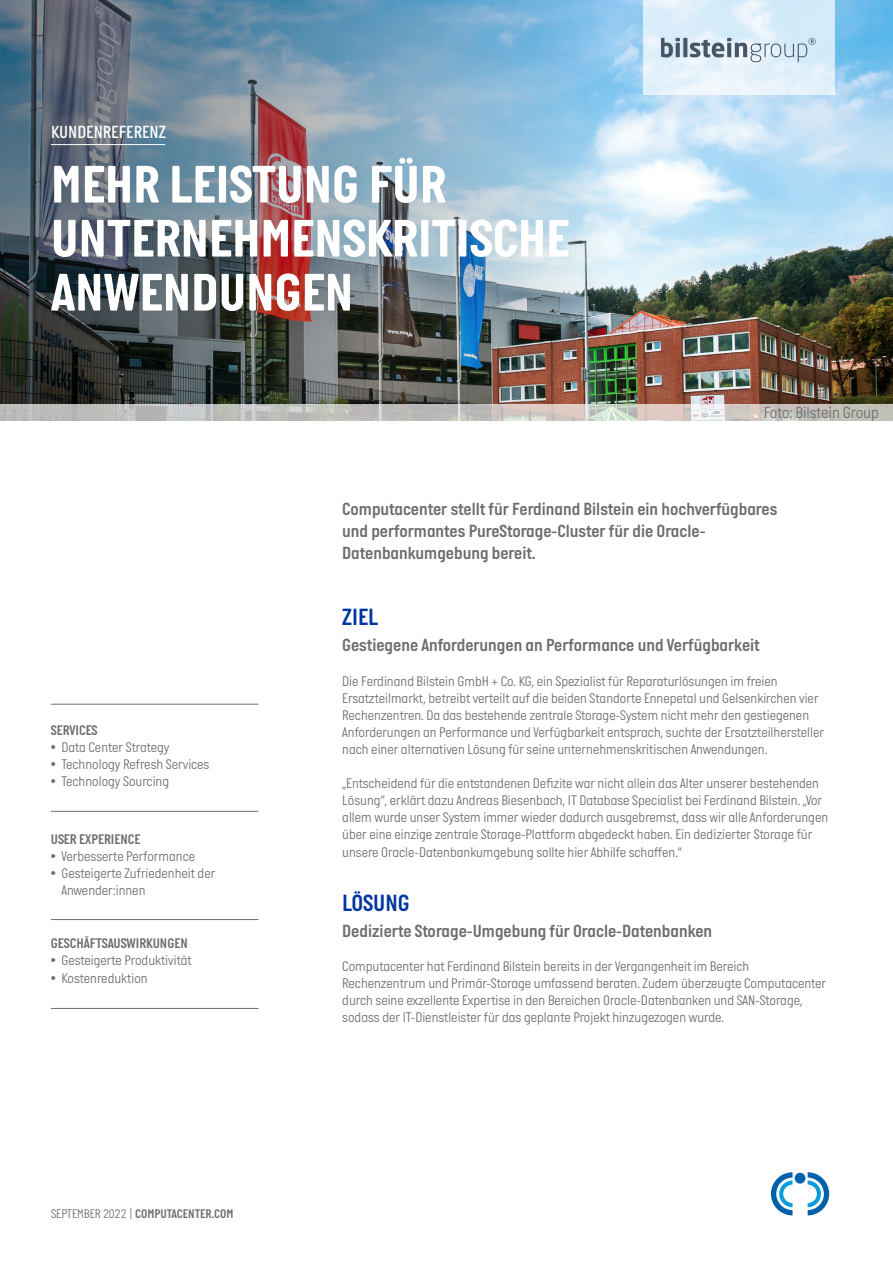
<style>
.page{position:relative;width:893px;height:1263px;background:#fff}
.page>*{position:absolute;margin:0;border:0;box-sizing:border-box;transform-origin:0 0}
.t1{font:700 54px "Italian Plate No One";color:#fff}
.Main_Body_-_header{font:24px "Italian Plate No One D Bd";color:#0036a0}
.Subtitle{font:18px/21.6px "Italian Plate No One D Bd";color:#6c6d70}
.Main_Body_-_subheade{font:18px "Italian Plate No One D Bd";color:#6c6d70}
.t2{font:500 18px "Italian Plate No One";color:#fff}
.Body{font:300 16.5px "Italian Plate No One";color:#6c6d70}
.Body-2{font:300 14.25px/17.1px "Italian Plate No One";color:#6c6d70}
.t3{font:14.25px "Italian Plate No One D Bd";color:#6c6d70}
.t4{font:12.75px "Italian Plate No One D Bd";color:#6c6d70}
.s1{font-family:"Italian Plate No One";font-weight:300}
</style>
<div class="page">
<img style="left:643px;top:0;width:250px;height:404px">
<img style="left:0;top:0;width:643px;height:404px">
<svg style="left:643px;top:0;width:192px;height:95px;background:#deeffa"></svg>
<hr style="left:51px;top:1008px;width:207px;height:1px;background:#6c6d70">
<hr style="left:51px;top:704px;width:207px;height:1px;background:#6c6d70">
<hr style="left:51px;top:144px;width:114px;height:1px;background:#fff">
<hr style="left:51px;top:919px;width:207px;height:1px;background:#6c6d70">
<svg style="left:661px;top:38px;width:155px;height:24px;background:#b4c4d0"></svg>
<svg style="left:0;top:404px;width:893px;height:17px;background:#c6c4c0"></svg>
<svg style="left:771px;top:1172px;width:21px;height:43px"></svg>
<svg style="left:808px;top:1172px;width:21px;height:43px"></svg>
<div style="left:795px;top:1173px;width:10px;height:10px;background:#0161aa;border-radius:50%"></div>
<hr style="left:51px;top:811px;width:207px;height:1px;background:#6c6d70">
<p class="t2" style="left:51px;top:122px;width:116px">KUNDENREFERENZ</p>
<p class="t1" style="left:51px;top:155px;width:397px">MEHR LEISTUNG FÜR</p>
<p class="t1" style="left:51px;top:209px;width:520px">UNTERNEHMENSKRITISCHE</p>
<p class="t1" style="left:51px;top:263px;width:304px">ANWENDUNGEN</p>
<p class="Body" style="left:764px;top:403px;width:117px">Foto: Bilstein Group</p>
<p class="t3" style="left:51px;top:722px;width:48px">SERVICES</p>
<p class="Body-2" style="left:51px;top:739px;width:120px">• Data Center Strategy</p>
<p class="Body-2" style="left:51px;top:756px;width:160px">• Technology Refresh Services</p>
<p class="Body-2" style="left:51px;top:773px;width:120px">• Technology Sourcing</p>
<p class="t3" style="left:51px;top:831px;width:91px">USER EXPERIENCE</p>
<p class="Body-2" style="left:51px;top:848px;width:146px">• Verbesserte Performance</p>
<p class="Body-2" style="left:61px;top:865px;width:155px;text-indent:-11px">• Gesteigerte Zufriedenheit der<br>Anwender:innen</p>
<p class="t3" style="left:51px;top:936px;width:138px">GESCHÄFTSAUSWIRKUNGEN</p>
<p class="Body-2" style="left:51px;top:953px;width:142px">• Gesteigerte Produktivität</p>
<p class="Body-2" style="left:51px;top:970px;width:98px">• Kostenreduktion</p>
<p class="t4" style="left:51px;top:1206px;width:184px"><span class="s1">SEPTEMBER 2022 |</span> COMPUTACENTER.COM</p>
<p class="Subtitle" style="left:342px;top:498px;width:437px">Computacenter stellt für Ferdinand Bilstein ein hochverfügbares und performantes PureStorage-Cluster für die Oracle-<br>Datenbankumgebung bereit.</p>
<p class="Main_Body_-_header" style="left:342px;top:604px;width:37px">ZIEL</p>
<p class="Main_Body_-_subheade" style="left:342px;top:635px;width:419px">Gestiegene Anforderungen an Performance und Verfügbarkeit</p>
<p class="Body-2" style="left:342px;top:673px;width:483px">Die Ferdinand Bilstein GmbH + Co. KG, ein Spezialist für Reparaturlösungen im freien Ersatzteilmarkt, betreibt verteilt auf die beiden Standorte Ennepetal und Gelsenkirchen vier Rechenzentren. Da das bestehende zentrale Storage-System nicht mehr den gestiegenen Anforderungen an Performance und Verfügbarkeit entsprach, suchte der Ersatzteilhersteller nach einer alternativen Lösung für seine unternehmenskritischen Anwendungen.</p>
<p class="Body-2" style="left:342px;top:775px;width:487px">„Entscheidend für die entstandenen Defizite war nicht allein das Alter unserer bestehenden Lösung“, erklärt dazu Andreas Biesenbach, IT Database Specialist bei Ferdinand Bilstein. „Vor allem wurde unser System immer wieder dadurch ausgebremst, dass wir alle Anforderungen über eine einzige zentrale Storage-Plattform abgedeckt haben. Ein dedizierter Storage für unsere Oracle-Datenbankumgebung sollte hier Abhilfe schaffen.“</p>
<p class="Main_Body_-_header" style="left:342px;top:890px;width:69px">LÖSUNG</p>
<p class="Main_Body_-_subheade" style="left:342px;top:921px;width:371px">Dedizierte Storage-Umgebung für Oracle-Datenbanken</p>
<p class="Body-2" style="left:342px;top:958px;width:485px">Computacenter hat Ferdinand Bilstein bereits in der Vergangenheit im Bereich Rechenzentrum und Primär-Storage umfassend beraten. Zudem überzeugte Computacenter durch seine exzellente Expertise in den Bereichen Oracle-Datenbanken und SAN-Storage, sodass der IT-Dienstleister für das geplante Projekt hinzugezogen wurde.</p>
</div>
